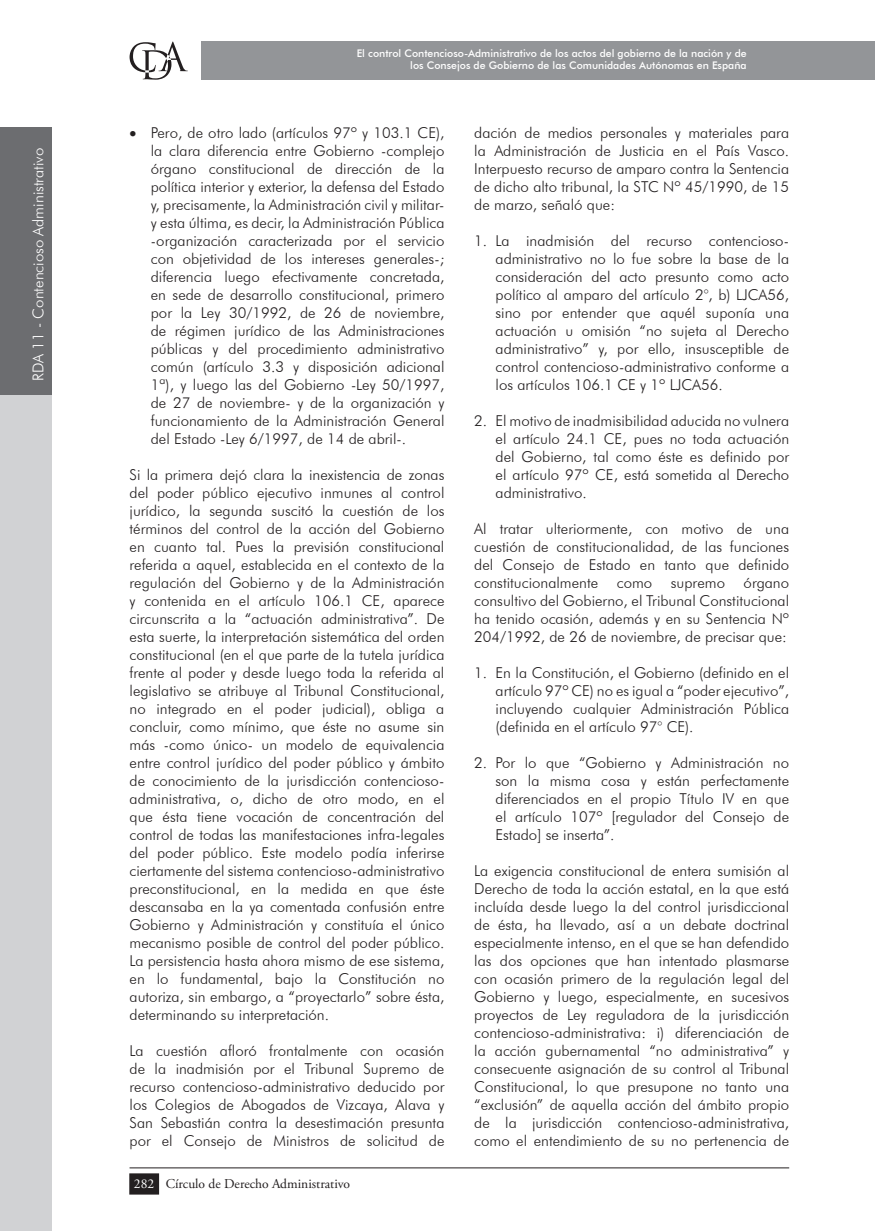
<style>
.page{position:relative;width:875px;height:1231px;background:#fff}
.page>*{position:absolute;margin:0;border:0;box-sizing:border-box;transform-origin:0 0}
.t1{font:300 15px/18px "Futura BT";color:#231f20;text-align:justify}
.t2{font:300 15px "Futura BT";color:#fff}
.t3{font:13.5px "Adobe Garamond Pro";color:#231f20}
.t4{font:500 10.5px/12.6px "Futura BT";color:#fff;text-align:right}
.s1{color:#fff}
</style>
<div class="page">
<hr style="left:874px;top:41px;width:1px;height:39px;background:#939598">
<div style="left:201px;top:41px;width:673px;height:39px;background:#939598"></div>
<svg style="left:129px;top:42px;width:59px;height:38px"></svg>
<hr style="left:129px;top:1167px;width:660px;height:1px;background:#231f20">
<div style="left:130px;top:1174px;width:28px;height:20px;background:#231f20"></div>
<div style="left:129px;top:1173px;width:30px;height:21px;border:2px solid #231f20"></div>
<div style="left:0;top:386px;width:52px;height:845px;background:#d1d2d4"></div>
<div style="left:0;top:127px;width:52px;height:267px;background:#6c6d70"></div>
<p class="t2" style="left:29px;top:381px;width:235px;rotate:-90deg">RDA 11 - Contencioso Administrativo</p>
<p class="t4" style="left:356px;top:47px;width:391px">El control Contencioso-Administrativo de los actos del gobierno de la nación y de los Consejos de Gobierno de las Comunidades Autónomas en España</p>
<p class="t1" style="left:151px;top:123px;width:295px;text-indent:-21px">• Pero, de otro lado (artículos 97º y 103.1 CE), la clara diferencia entre Gobierno -complejo órgano constitucional de dirección de la política interior y exterior, la defensa del Estado y, precisamente, la Administración civil y militar&shy;y esta última, es decir, la Administración Pública -organización caracterizada por el servicio con objetividad de los intereses generales-; diferencia luego efectivamente concretada, en sede de desarrollo constitucional, primero por la Ley 30/1992, de 26 de noviembre, de régimen jurídico de las Administraciones públicas y del procedimiento administrativo común (artículo 3.3 y disposición adicional 1ª), y luego las del Gobierno -Ley 50/1997, de 27 de noviembre- y de la organización y funcionamiento de la Administración General del Estado -Ley 6/1997, de 14 de abril-.</p>
<p class="t1" style="left:129px;top:465px;width:316px">Si la primera dejó clara la inexistencia de zonas del poder público ejecutivo inmunes al control jurídico, la segunda suscitó la cuestión de los términos del control de la acción del Gobierno en cuanto tal. Pues la previsión constitucional referida a aquel, establecida en el contexto de la regulación del Gobierno y de la Administración y contenida en el artículo 106.1 CE, aparece circunscrita a la “actuación administrativa”. De esta suerte, la interpretación sistemática del orden constitucional (en el que parte de la tutela jurídica frente al poder y desde luego toda la referida al legislativo se atribuye al Tribunal Constitucional, no integrado en el poder judicial), obliga a concluir, como mínimo, que éste no asume sin más -como único- un modelo de equivalencia entre control jurídico del poder público y ámbito de conocimiento de la jurisdicción contencioso&shy;administrativa, o, dicho de otro modo, en el que ésta tiene vocación de concentración del control de todas las manifestaciones infra-legales del poder público. Este modelo podía inferirse ciertamente del sistema contencioso-administrativo preconstitucional, en la medida en que éste descansaba en la ya comentada confusión entre Gobierno y Administración y constituía el único mecanismo posible de control del poder público.<br>La persistencia hasta ahora mismo de ese sistema, en lo fundamental, bajo la Constitución no autoriza, sin embargo, a “proyectarlo” sobre ésta, determinando su interpretación.</p>
<p class="t1" style="left:129px;top:1041px;width:316px">La cuestión afloró frontalmente con ocasión de la inadmisión por el Tribunal Supremo de recurso contencioso-administrativo deducido por los Colegios de Abogados de Vizcaya, Alava y San Sebastián contra la desestimación presunta por el Consejo de Ministros de solicitud de</p>
<p class="t3" style="left:134px;top:1175px;width:218px"><span class="s1">282</span> Círculo de Derecho Administrativo</p>
<p class="t1" style="left:474px;top:123px;width:316px">dación de medios personales y materiales para la Administración de Justicia en el País Vasco.<br>Interpuesto recurso de amparo contra la Sentencia de dicho alto tribunal, la STC Nº 45/1990, de 15 de marzo, señaló que:</p>
<p class="t1" style="left:495px;top:231px;width:295px;text-indent:-21px">1. La inadmisión del recurso contencioso&shy;administrativo no lo fue sobre la base de la consideración del acto presunto como acto político al amparo del artículo 2°, b) LJCA56, sino por entender que aquél suponía una actuación u omisión “no sujeta al Derecho administrativo” y, por ello, insusceptible de control contencioso-administrativo conforme a los artículos 106.1 CE y 1º LJCA56.</p>
<p class="t1" style="left:495px;top:411px;width:295px;text-indent:-21px">2. El motivo de inadmisibilidad aducida no vulnera el artículo 24.1 CE, pues no toda actuación del Gobierno, tal como éste es definido por el artículo 97º CE, está sometida al Derecho administrativo.</p>
<p class="t1" style="left:474px;top:519px;width:316px">Al tratar ulteriormente, con motivo de una cuestión de constitucionalidad, de las funciones del Consejo de Estado en tanto que definido constitucionalmente como supremo órgano consultivo del Gobierno, el Tribunal Constitucional ha tenido ocasión, además y en su Sentencia Nº 204/1992, de 26 de noviembre, de precisar que:</p>
<p class="t1" style="left:495px;top:663px;width:295px;text-indent:-21px">1. En la Constitución, el Gobierno (definido en el artículo 97º CE) no es igual a “poder ejecutivo”, incluyendo cualquier Administración Pública (definida en el artículo 97° CE).</p>
<p class="t1" style="left:495px;top:753px;width:295px;text-indent:-21px">2. Por lo que “Gobierno y Administración no son la misma cosa y están perfectamente diferenciados en el propio Título IV en que el artículo 107º [regulador del Consejo de Estado] se inserta”.</p>
<p class="t1" style="left:474px;top:861px;width:316px">La exigencia constitucional de entera sumisión al Derecho de toda la acción estatal, en la que está incluída desde luego la del control jurisdiccional de ésta, ha llevado, así a un debate doctrinal especialmente intenso, en el que se han defendido las dos opciones que han intentado plasmarse con ocasión primero de la regulación legal del Gobierno y luego, especialmente, en sucesivos proyectos de Ley reguladora de la jurisdicción contencioso-administrativa: i) diferenciación de la acción gubernamental “no administrativa” y consecuente asignación de su control al Tribunal Constitucional, lo que presupone no tanto una “exclusión” de aquella acción del ámbito propio de la jurisdicción contencioso-administrativa, como el entendimiento de su no pertenencia de</p>
</div>
